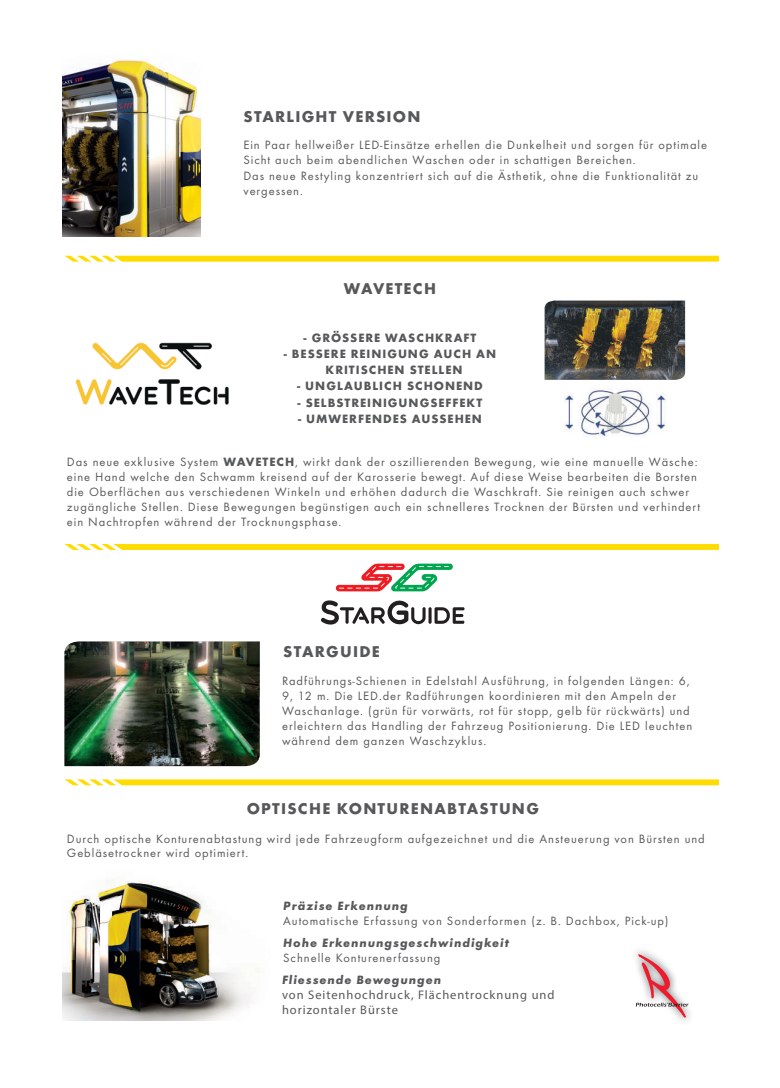
<style>
.page{position:relative;width:780px;height:1088px;background:#fff}
.page>*{position:absolute;margin:0;border:0;box-sizing:border-box;transform-origin:0 0}
.t1{font:700 16.25px "Futura T";letter-spacing:.075em;color:#57585a}
.t2{font:12.5px/15px "Futura T";letter-spacing:.075em;color:#57585a}
.t3{font:700 12.5px/16.2px "Futura T";letter-spacing:.075em;color:#57585a}
.t4{font:italic 700 12.5px "Futura T";letter-spacing:.075em;color:#57585a}
.t5{font:12.5px/15px "Myriad Pro";letter-spacing:.075em;color:#57585a}
.s1{font-weight:700}
</style>
<div class="page">
<svg style="left:676px;top:301px;width:9px;height:79px"></svg>
<img style="left:544px;top:301px;width:132px;height:79px">
<img style="left:564px;top:388px;width:102px;height:49px">
<img style="left:75px;top:342px;width:154px;height:63px">
<img style="left:63px;top:60px;width:138px;height:176px">
<img style="left:64px;top:641px;width:196px;height:125px">
<svg style="left:321px;top:563px;width:143px;height:62px"></svg>
<img style="left:63px;top:881px;width:188px;height:139px">
<svg style="left:635px;top:953px;width:53px;height:71px"></svg>
<svg style="left:65px;top:256px;width:654px;height:6px"></svg>
<svg style="left:64px;top:544px;width:655px;height:6px"></svg>
<svg style="left:64px;top:779px;width:655px;height:6px"></svg>
<h1 class="t1" style="left:243px;top:107px;width:179px">STARLIGHT VERSION</h1>
<p class="t2" style="left:243px;top:138px;width:465px">Ein Paar hellweißer LED-Einsätze erhellen die Dunkelheit und sorgen für optimale Sicht auch beim abendlichen Waschen oder in schattigen Bereichen.<br>Das neue Restyling konzentriert sich auf die Ästhetik, ohne die Funktionalität zu vergessen.</p>
<h1 class="t1" style="left:344px;top:279px;width:94px">WAVETECH</h1>
<p class="t3" style="left:303px;top:329px;width:174px">- GRÖSSERE WASCHKRAFT</p>
<p class="t3" style="left:325px;top:346px;width:172px;text-indent:-42px">- BESSERE REINIGUNG AUCH AN<br>KRITISCHEN STELLEN</p>
<p class="t3" style="left:297px;top:378px;width:187px">- UNGLAUBLICH SCHONEND</p>
<p class="t3" style="left:297px;top:394px;width:186px">- SELBSTREINIGUNGSEFFEKT</p>
<p class="t3" style="left:298px;top:411px;width:185px">- UMWERFENDES AUSSEHEN</p>
<p class="t2" style="left:67px;top:454px;width:634px">Das neue exklusive System <span class="s1">WAVETECH</span>, wirkt dank der oszillierenden Bewegung, wie eine manuelle Wäsche: eine Hand welche den Schwamm kreisend auf der Karosserie bewegt. Auf diese Weise bearbeiten die Borsten die Oberflächen aus verschiedenen Winkeln und erhöhen dadurch die Waschkraft. Sie reinigen auch schwer zugängliche Stellen. Diese Bewegungen begünstigen auch ein schnelleres Trocknen der Bürsten und verhindert ein Nachtropfen während der Trocknungsphase.</p>
<h1 class="t1" style="left:283px;top:642px;width:98px">STARGUIDE</h1>
<p class="t2" style="left:282px;top:673px;width:411px">Radführungs-Schienen in Edelstahl Ausführung, in folgenden Längen: 6, 9, 12 m. Die LED.der Radführungen koordinieren mit den Ampeln der Waschanlage. (grün für vorwärts, rot für stopp, gelb für rückwärts) und erleichtern das Handling der Fahrzeug Positionierung. Die LED leuchten während dem ganzen Waschzyklus.</p>
<h1 class="t1" style="left:247px;top:799px;width:294px">OPTISCHE KONTURENABTASTUNG</h1>
<p class="t2" style="left:67px;top:831px;width:639px;line-height:13.8px">Durch optische Konturenabtastung wird jede Fahrzeugform aufgezeichnet und die Ansteuerung von Bürsten und<br>Gebläsetrockner wird optimiert.</p>
<p class="t4" style="left:283px;top:898px;width:126px">Präzise Erkennung</p>
<p class="t2" style="left:283px;top:913px;width:387px">Automatische Erfassung von Sonderformen (z. B. Dachbox, Pick-up)</p>
<p class="t4" style="left:283px;top:936px;width:227px">Hohe Erkennungsgeschwindigkeit</p>
<p class="t2" style="left:283px;top:950px;width:159px">Schnelle Konturenerfassung</p>
<p class="t4" style="left:282px;top:973px;width:160px">Fliessende Bewegungen</p>
<p class="t5" style="left:282px;top:987px;width:274px">von Seitenhochdruck, Flächentrocknung und horizontaler Bürste</p>
</div>
